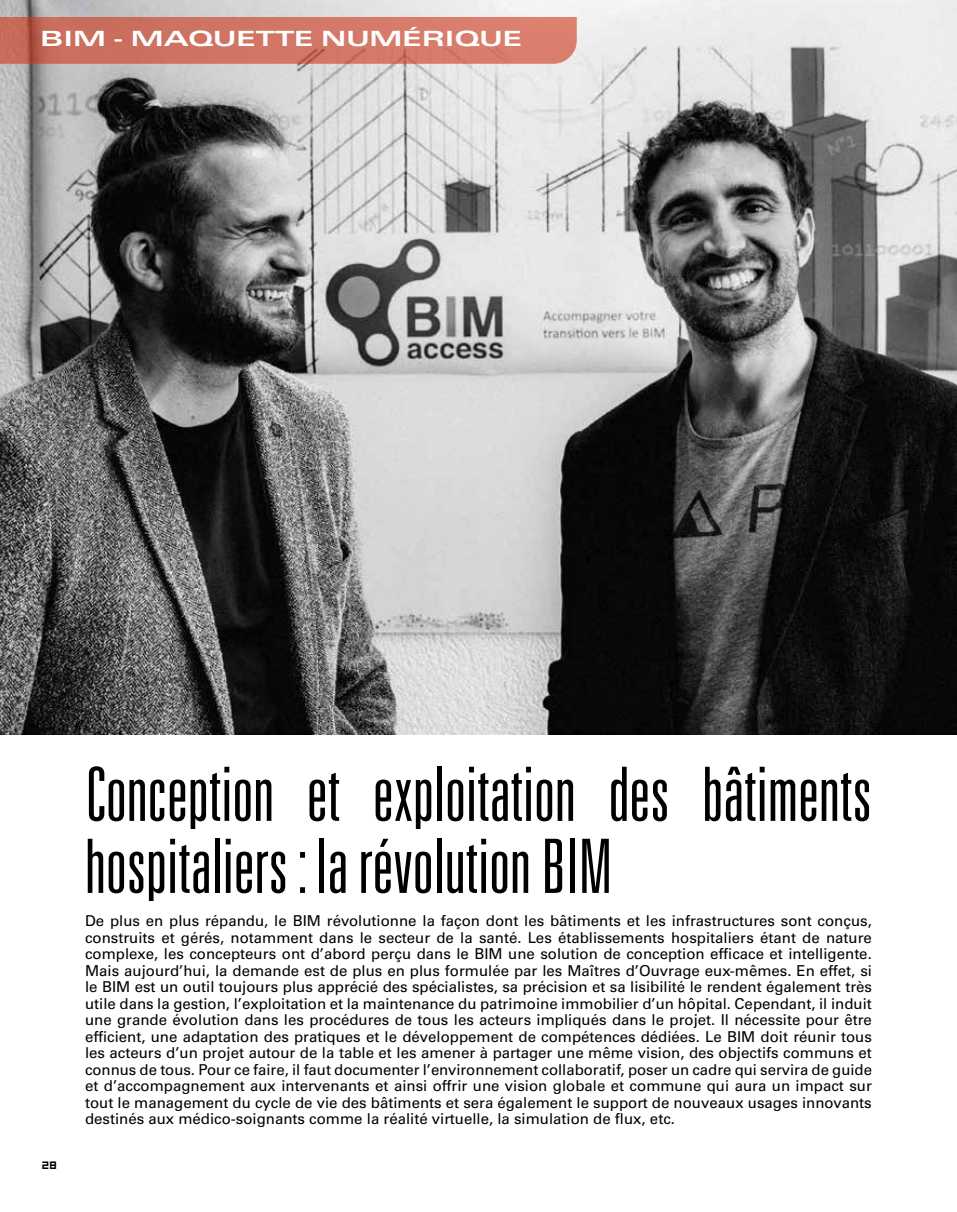
<style>
.page{position:relative;width:957px;height:1212px;background:#fff}
.page>*{position:absolute;margin:0;border:0;box-sizing:border-box;transform-origin:0 0}
.t1{font:300 ultra-condensed 75px/72px "Univers LT Std";color:#000}
.t2{font:700 expanded 21px "Univers LT Std";letter-spacing:-.005em;color:#fff;scale:1.25 1}
.t3{font:15px/16.5px "Univers LT Std";color:#000;text-align:justify}
.t4{font:12px "Hooge 0555";color:#000}
</style>
<div class="page">
<img style="left:0;top:0;width:957px;height:734px">
<svg style="left:0;top:17px;width:577px;height:47px;background:#d07564"></svg>
<h2 class="t2" style="left:40px;top:27px;width:387px">BIM - MAQUETTE NUMÉRIQUE</h2>
<p class="t4" style="left:43px;top:1157px;width:16px">28</p>
<h1 class="t1" style="left:85px;top:758px;width:788px">Conception et exploitation des bâtiments hospitaliers: la révolution BIM</h1>
<p class="t3" style="left:85px;top:913px;width:788px">De plus en plus répandu, le BIM révolutionne la façon dont les bâtiments et les infrastructures sont conçus, construits et gérés, notamment dans le secteur de la santé. Les établissements hospitaliers étant de nature complexe, les concepteurs ont d’abord perçu dans le BIM une solution de conception efficace et intelligente.<br>Mais aujourd’hui, la demande est de plus en plus formulée par les Maîtres d’Ouvrage eux-mêmes. En effet, si le BIM est un outil toujours plus apprécié des spécialistes, sa précision et sa lisibilité le rendent également très utile dans la gestion, l’exploitation et la maintenance du patrimoine immobilier d’un hôpital. Cependant, il induit une grande évolution dans les procédures de tous les acteurs impliqués dans le projet. Il nécessite pour être efficient, une adaptation des pratiques et le développement de compétences dédiées. Le BIM doit réunir tous les acteurs d’un projet autour de la table et les amener à partager une même vision, des objectifs communs et connus de tous. Pour ce faire, il faut documenter l’environnement collaboratif, poser un cadre qui servira de guide et d’accompagnement aux intervenants et ainsi offrir une vision globale et commune qui aura un impact sur tout le management du cycle de vie des bâtiments et sera également le support de nouveaux usages innovants destinés aux médico-soignants comme la réalité virtuelle, la simulation de flux, etc.</p>
</div>
